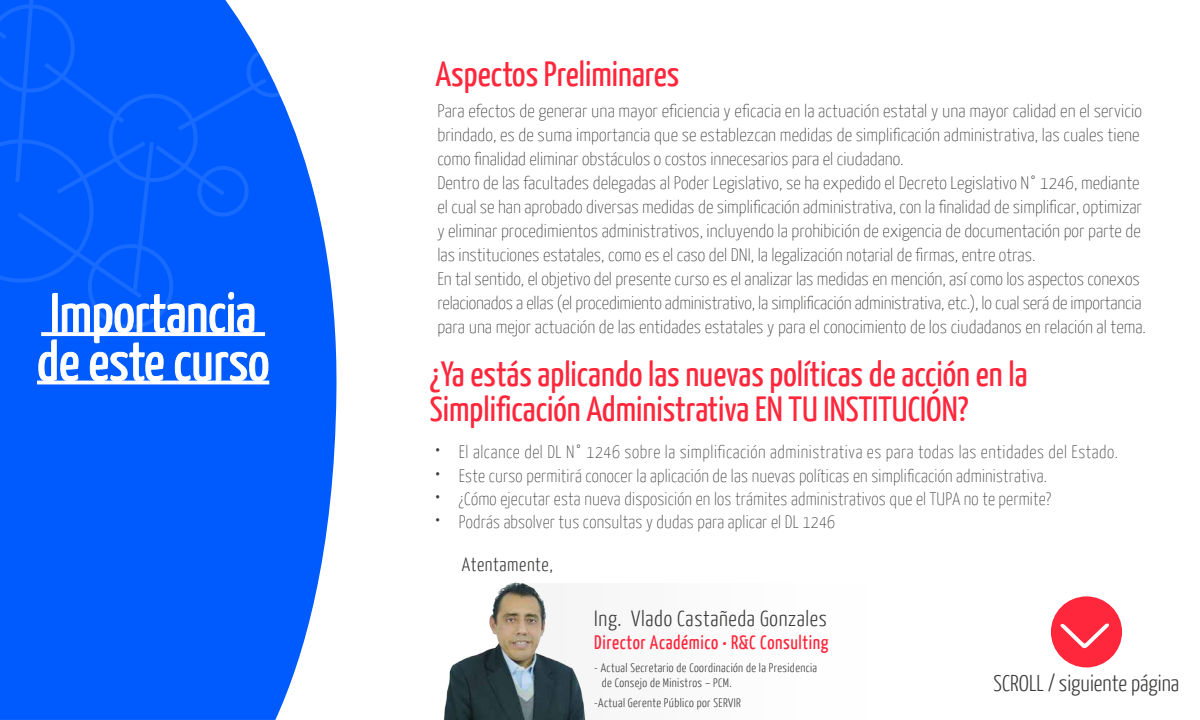
<style>
.page{position:relative;width:1200px;height:720px;background:#fff}
.page>*{position:absolute;margin:0;border:0;box-sizing:border-box;transform-origin:0 0}
.t1{font:55px/48.4px "Yanone Kaffeesatz";color:#fff;scale:1.04 1}
.t2{font:35px/35px "Yanone Kaffeesatz";color:#ff273c;scale:1.04 1}
.t3{font:300 22.9px "Yanone Kaffeesatz";color:#3c3c3b}
.t4{font:300 22px "Yanone Kaffeesatz";letter-spacing:.03em;color:#3c3c3b}
.t5{font:19.5px "Yanone Kaffeesatz";letter-spacing:.03em;color:#ff273c}
.t6{font:300 19.2px "Yanone Kaffeesatz";letter-spacing:.03em;color:#3c3c3b}
.t7{font:100 18px/24px "Yanone Kaffeesatz";letter-spacing:.005em;color:#3c3c3b;scale:1.05 1}
.t8{font:100 18px "Yanone Kaffeesatz";letter-spacing:.005em;color:#3c3c3b}
.t9{font:100 18px "Yanone Kaffeesatz";letter-spacing:.03em;color:#3c3c3b}
.t10{font:300 12.4px/15.1px "Yanone Kaffeesatz";letter-spacing:.03em;color:#3c3c3b}
.s1{font-size:30px}
</style>
<div class="page">
<svg style="left:0;top:141px;width:337px;height:579px;background:#1367ff"></svg>
<hr style="left:37px;top:381px;width:232px;height:3px;background:#fff">
<svg style="left:0;top:0;width:298px;height:382px;background:#1468ff"></svg>
<div style="left:1051px;top:596px;width:71px;height:71px;background:#ff273c;border-radius:50%"></div>
<svg style="left:1050px;top:596px;width:59px;height:53px"></svg>
<img style="left:443px;top:582px;width:143px;height:138px">
<h1 class="t1" style="left:37px;top:287px;width:225px">Importancia de este curso</h1>
<h2 class="t2" style="left:435px;top:55px;width:236px">Aspectos Preliminares</h2>
<p class="t7" style="left:437px;top:98px;width:676px">Para efectos de generar una mayor eficiencia y eficacia en la actuación estatal y una mayor calidad en el servicio brindado, es de suma importancia que se establezcan medidas de simplificación administrativa, las cuales tiene como finalidad eliminar obstáculos o costos innecesarios para el ciudadano.<br>Dentro de las facultades delegadas al Poder Legislativo, se ha expedido el Decreto Legislativo N° 1246, mediante el cual se han aprobado diversas medidas de simplificación administrativa, con la finalidad de simplificar, optimizar y eliminar procedimientos administrativos, incluyendo la prohibición de exigencia de documentación por parte de las instituciones estatales, como es el caso del DNI, la legalización notarial de firmas, entre otras.<br>En tal sentido, el objetivo del presente curso es el analizar las medidas en mención, así como los aspectos conexos relacionados a ellas (el procedimiento administrativo, la simplificación administrativa, etc.), lo cual será de importancia para una mejor actuación de las entidades estatales y para el conocimiento de los ciudadanos en relación al tema.</p>
<h2 class="t2" style="left:430px;top:355px;width:576px">¿Ya estás aplicando las nuevas políticas de acción en la<br>Simplificación Administrativa EN TU INSTITUCIÓN?</h2>
<p class="t9" style="left:434px;top:441px;width:685px"><span class="s1">•</span> El alcance del DL N° 1246 sobre la simplificación administrativa es para todas las entidades del Estado.</p>
<p class="t8" style="left:434px;top:465px;width:614px"><span class="s1">•</span> Este curso permitirá conocer la aplicación de las nuevas políticas en simplificación administrativa.</p>
<p class="t8" style="left:434px;top:488px;width:618px"><span class="s1">•</span> ¿Cómo ejecutar esta nueva disposición en los trámites administrativos que el TUPA no te permite?</p>
<p class="t8" style="left:434px;top:511px;width:402px"><span class="s1">•</span> Podrás absolver tus consultas y dudas para aplicar el DL 1246</p>
<p class="t6" style="left:462px;top:553px;width:92px">Atentamente,</p>
<p class="t4" style="left:594px;top:605px;width:234px">Ing. Vlado Castañeda Gonzales</p>
<p class="t5" style="left:594px;top:631px;width:236px">Director Académico • R&amp;C Consulting</p>
<p class="t10" style="left:602px;top:660px;width:217px;text-indent:-7px">- Actual Secretario de Coordinación de la Presidencia de Consejo de Ministros – PCM.</p>
<p class="t10" style="left:594px;top:695px;width:148px">-Actual Gerente Público por SERVIR</p>
<p class="t3" style="left:994px;top:669px;width:187px">SCROLL / siguiente página</p>
</div>
